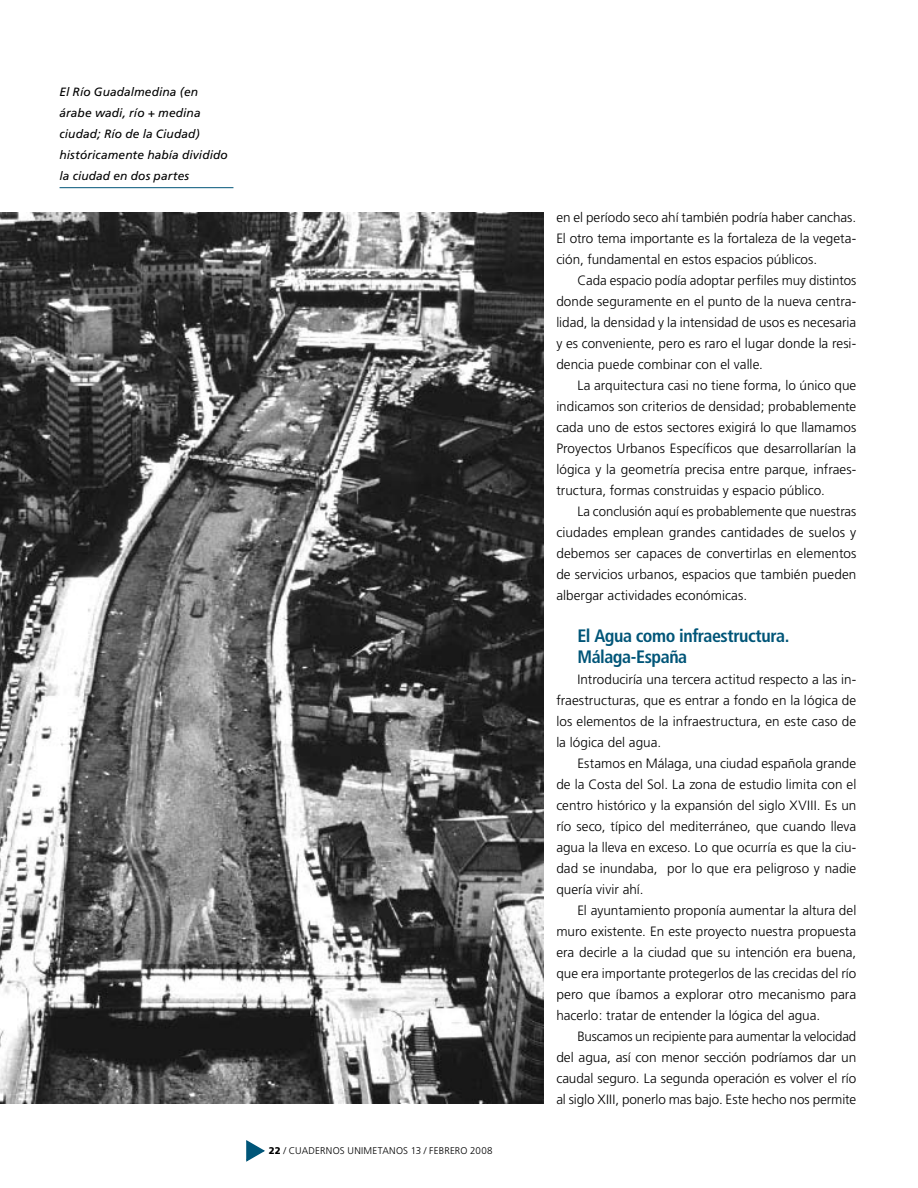
<style>
.page{position:relative;width:918px;height:1188px;background:#fff}
.page>*{position:absolute;margin:0;border:0;box-sizing:border-box;transform-origin:0 0}
.t1{font:700 condensed 18px/21px "Frutiger";letter-spacing:-.025em;color:#005578}
.t2{font:300 13.5px/21px "Frutiger";letter-spacing:.005em;color:#000;text-align:justify}
.t3{font:italic 12px/21px "Frutiger";letter-spacing:.005em;color:#000}
.t4{font:300 9.75px "Frutiger";letter-spacing:.025em;color:#000}
.s1{font-weight:900}
</style>
<div class="page">
<svg style="left:246px;top:1140px;width:19px;height:22px"></svg>
<hr style="left:60px;top:187px;width:173px;height:1px;background:#005578">
<img style="left:0;top:213px;width:544px;height:891px">
<p class="t3" style="left:60px;top:81px;width:170px">El Río Guadalmedina (en árabe wadi, río + medina ciudad; Río de la Ciudad) históricamente había dividido la ciudad en dos partes</p>
<p class="t4" style="left:269px;top:1146px;width:183px"><span class="s1">22</span> / cuadernos unimetanos 13 / FEBRERO</p>
<p class="t4" style="left:470px;top:1146px;width:24px">2008</p>
<p class="t2" style="left:556px;top:207px;width:301px">en el período seco ahí también podría haber canchas.<br>El otro tema importante es la fortaleza de la vegeta&shy;ción, fundamental en estos espacios públicos.</p>
<p class="t2" style="left:556px;top:270px;width:302px;text-indent:21px">Cada espacio podía adoptar perfiles muy distintos donde seguramente en el punto de la nueva centra&shy;lidad, la densidad y la intensidad de usos es necesaria y es conveniente, pero es raro el lugar donde la resi&shy;dencia puede combinar con el valle.</p>
<p class="t2" style="left:556px;top:375px;width:302px;text-indent:21px">La arquitectura casi no tiene forma, lo único que indicamos son criterios de densidad; probablemente cada uno de estos sectores exigirá lo que llamamos Proyectos U rbanos Específicos que desarrollarían la lógica y la geometría precisa entre parque, infraes&shy;tructura, formas construidas y espacio público.</p>
<p class="t2" style="left:556px;top:501px;width:302px;text-indent:21px">La conclusión aquí es probablemente que nuestras ciudades emplean grandes cantidades de suelos y debemos ser capaces de convertirlas en elementos de servicios urbanos, espacios que también pueden albergar actividades económicas.</p>
<h1 class="t1" style="left:578px;top:625px;width:213px">El Agua como infraestructura.<br>Málaga-España</h1>
<p class="t2" style="left:556px;top:669px;width:302px;text-indent:21px">I ntroduciría una tercera actitud respecto a las in&shy;fraestructuras, que es entrar a fondo en la lógica de los elementos de la infraestructura, en este caso de la lógica del agua.</p>
<p class="t2" style="left:556px;top:753px;width:302px;text-indent:21px">Estamos en Málaga, una ciudad española grande de la Costa del Sol. La zona de estudio limita con el centro histórico y la expansión del siglo XVIII . Es un río seco, típico del mediterráneo, que cuando lleva agua la lleva en exceso. Lo que ocurría es que la ciu&shy;dad se inundaba, por lo que era peligroso y nadie quería vivir ahí.</p>
<p class="t2" style="left:556px;top:900px;width:302px;text-indent:21px">El ayuntamiento proponía aumentar la altura del muro existente. En este proyecto nuestra propuesta era decirle a la ciudad que su intención era buena, que era importante protegerlos de las crecidas del río pero que íbamos a explorar otro mecanismo para hacerlo: tratar de entender la lógica del agua.</p>
<p class="t2" style="left:556px;top:1026px;width:302px;text-indent:21px">Buscamos un recipiente para aumentar la velocidad del agua, así con menor sección podríamos dar un caudal seguro. La segunda operación es volver el río al siglo XIII, ponerlo mas bajo. Este hecho nos permite</p>
</div>
